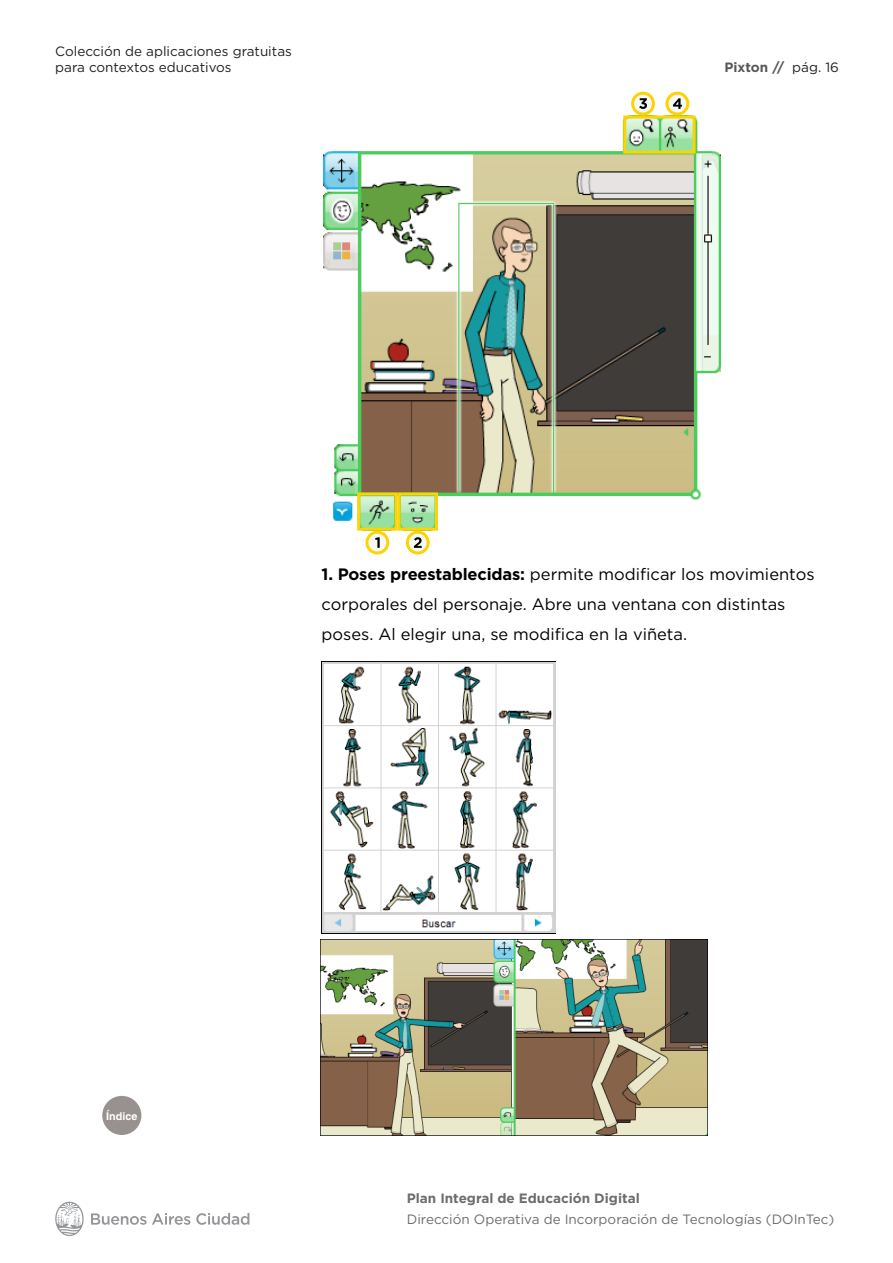
<style>
.page{position:relative;width:893px;height:1263px;background:#fff}
.page>*{position:absolute;margin:0;border:0;box-sizing:border-box;transform-origin:0 0}
.texto_corrido{font:16.5px/30px "Gotham";color:#000}
.t1{font:13.5px/16.2px "Gotham";color:#231f20}
.t2{font:13.5px "Gotham";color:#6c6d70}
.t3{font:700 13.5px "Gotham";color:#6c6d70}
.t4{font:700 13.5px "Gotham";color:#57585a}
.t5{font:700 10.8px "Helvetica LT Std";color:#fff}
.s1{font-weight:400;color:#231f20}
.s2{font-weight:700}
</style>
<div class="page">
<svg style="left:91px;top:1213px;width:99px;height:12px"></svg>
<svg style="left:196px;top:1213px;width:53px;height:12px"></svg>
<svg style="left:55px;top:1202px;width:29px;height:34px"></svg>
<div style="left:102px;top:1096px;width:39px;height:39px;background:#999190;border-radius:50%"></div>
<img style="left:323px;top:115px;width:397px;height:412px">
<div style="left:623px;top:116px;width:73px;height:38px;border:3px solid #fed304"></div>
<div style="left:357px;top:492px;width:41px;height:39px;border:3px solid #fed304"></div>
<div style="left:398px;top:492px;width:40px;height:39px;border:3px solid #fed304"></div>
<svg style="left:367px;top:532px;width:21px;height:21px"></svg>
<div style="left:365px;top:531px;width:24px;height:23px;border:3px solid #fed304;border-radius:50%"></div>
<svg style="left:375px;top:537px;width:5px;height:11px"></svg>
<svg style="left:407px;top:532px;width:21px;height:21px"></svg>
<div style="left:406px;top:531px;width:24px;height:23px;border:3px solid #fed304;border-radius:50%"></div>
<svg style="left:414px;top:537px;width:8px;height:11px"></svg>
<svg style="left:633px;top:93px;width:20px;height:21px"></svg>
<div style="left:631px;top:92px;width:24px;height:23px;border:3px solid #fed304;border-radius:50%"></div>
<svg style="left:639px;top:98px;width:8px;height:11px"></svg>
<svg style="left:667px;top:93px;width:21px;height:21px"></svg>
<div style="left:665px;top:92px;width:24px;height:23px;border:3px solid #fed304;border-radius:50%"></div>
<svg style="left:673px;top:98px;width:9px;height:11px"></svg>
<img style="left:322px;top:661px;width:233px;height:272px">
<img style="left:320px;top:939px;width:387px;height:196px">
<p class="t1" style="left:55px;top:43px;width:238px">Colección de aplicaciones gratuitas para contextos educativos</p>
<p class="t4" style="left:724px;top:58px;width:116px">Pixton // <span class="s1">pág. 16</span></p>
<p class="texto_corrido" style="left:322px;top:559px;width:494px"><span class="s2">1. Poses preestablecidas:</span> permite modificar los movimientos corporales del personaje. Abre una ventana con distintas poses. Al elegir una, se modifica en la viñeta.</p>
<p class="t5" style="left:106px;top:1110px;width:33px">Índice</p>
<p class="t3" style="left:407px;top:1189px;width:234px">Plan Integral de Educación Digital</p>
<p class="t2" style="left:407px;top:1210px;width:429px">Dirección Operativa de Incorporación de Tecnologías (DOInTec)</p>
</div>
